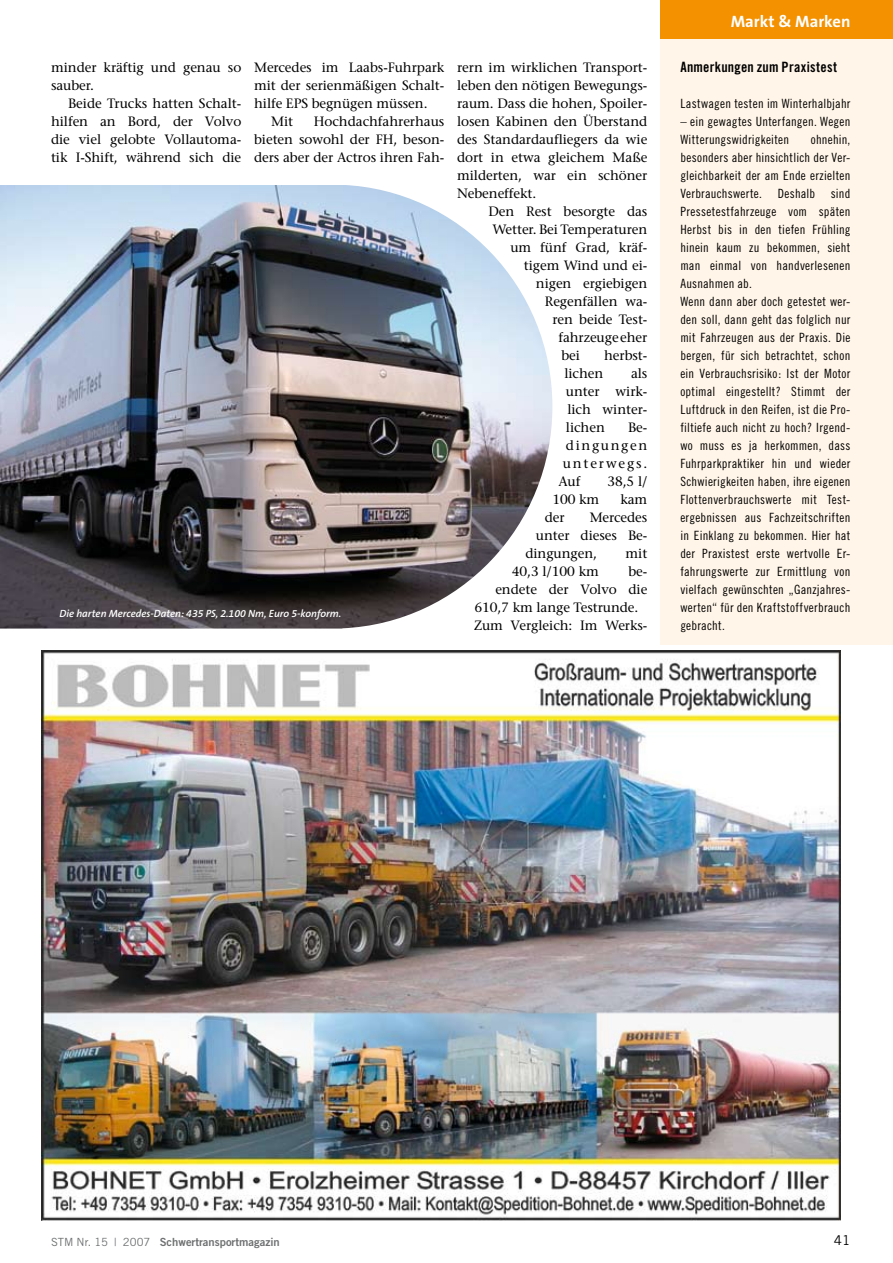
<style>
.page{position:relative;width:893px;height:1263px;background:#fff}
.page>*{position:absolute;margin:0;border:0;box-sizing:border-box;transform-origin:0 0}
.t1{font:700 16.5px "The Sans B7";color:#fff}
.t2{font:14.25px "Trade Gothic Bold Cond Twenty";letter-spacing:.02em;color:#000}
.t3{font:13.5px/18px "Stone Serif";letter-spacing:-.005em;color:#000;text-align:justify}
.t4{font:13.5px "Stone Serif";letter-spacing:.135em;color:#000}
.t5{font:13.5px "Stone Serif";letter-spacing:.12em;color:#000}
.t6{font:13.5px "Trade Gothic";color:#000}
.t7{font:12.75px/18px "Trade Gothic Cond Eighteen";letter-spacing:.02em;color:#000}
.t8{font:11.25px "Trade Gothic Bold Two";color:#6e7071}
.t9{font:italic 600 10.5px "The Sans B6";color:#fff}
.s1{font-family:"Trade Gothic"}
</style>
<div class="page">
<div style="left:660px;top:31px;width:233px;height:613px;background:#fff5e8"></div>
<div style="left:660px;top:0;width:233px;height:39px;background:#f39100"></div>
<img style="left:0;top:185px;width:552px;height:443px">
<img style="left:41px;top:651px;width:799px;height:569px">
<p class="t3" style="left:51px;top:58px;width:192px">minder kräftig und genau so sauber.</p>
<p class="t3" style="left:51px;top:94px;width:192px;text-indent:17px">Beide Trucks hatten Schalt&shy;hilfen an Bord, der Volvo die viel gelobte Vollautoma&shy;tik I-Shift, während sich die</p>
<p class="t3" style="left:254px;top:58px;width:192px">Mercedes im Laabs-Fuhrpark</p>
<p class="t3" style="left:254px;top:76px;width:192px">mit der serienmäßigen Schalt-</p>
<p class="t3" style="left:254px;top:94px;width:175px">hilfe EPS begnügen müssen.</p>
<p class="t3" style="left:271px;top:112px;width:24px">Mit</p>
<p class="t3" style="left:254px;top:112px;width:192px;text-indent:60px">Hochdachfahrerhaus bieten sowohl der FH, beson&shy;ders aber der Actros ihren Fah-</p>
<p class="t9" style="left:60px;top:608px;width:283px">Die harten Mercedes-Daten: 435 PS, 2.100 Nm, Euro 5-konform.</p>
<p class="t3" style="left:457px;top:58px;width:192px">rern im wirklichen Transport&shy;leben den nötigen Bewegungs&shy;raum. Dass die hohen, Spoiler&shy;losen Kabinen den Überstand des Standardaufliegers da wie dort in etwa gleichem Maße milderten, war ein schöner Nebeneffekt.</p>
<p class="t3" style="left:488px;top:202px;width:161px">Den Rest besorgte das</p>
<p class="t3" style="left:492px;top:220px;width:157px">Wetter. Bei Temperaturen</p>
<p class="t3" style="left:510px;top:238px;width:139px">um fünf Grad, kräf-</p>
<p class="t3" style="left:524px;top:256px;width:125px">tigem Wind und ei-</p>
<p class="t3" style="left:536px;top:274px;width:113px">nigen ergiebigen</p>
<p class="t3" style="left:545px;top:292px;width:104px">Regenfällen wa-</p>
<p class="t3" style="left:552px;top:310px;width:97px">ren beide Test-</p>
<p class="t3" style="left:558px;top:328px;width:91px">fahrzeuge eher</p>
<p class="t3" style="left:561px;top:346px;width:20px">bei</p>
<p class="t3" style="left:604px;top:346px;width:45px">herbst-</p>
<p class="t3" style="left:564px;top:364px;width:41px">lichen</p>
<p class="t3" style="left:566px;top:364px;width:83px;text-indent:65px">als unter wirk&shy;lich winter&shy;lichen</p>
<p class="t3" style="left:628px;top:418px;width:21px">Be-</p>
<p class="t5" style="left:566px;top:437px;width:83px">dingungen</p>
<p class="t4" style="left:563px;top:455px;width:86px">unterwegs.</p>
<p class="t3" style="left:558px;top:472px;width:24px">Auf</p>
<p class="t3" style="left:607px;top:472px;width:42px">38,5 l/</p>
<p class="t3" style="left:552px;top:490px;width:48px">100 km</p>
<p class="t3" style="left:620px;top:490px;width:28px">kam</p>
<p class="t3" style="left:545px;top:508px;width:21px">der</p>
<p class="t3" style="left:590px;top:508px;width:59px">Mercedes</p>
<p class="t3" style="left:536px;top:526px;width:113px">unter dieses Be-</p>
<p class="t3" style="left:525px;top:544px;width:73px">dingungen,</p>
<p class="t3" style="left:626px;top:544px;width:23px">mit</p>
<p class="t3" style="left:512px;top:562px;width:88px">40,3 l/100 km</p>
<p class="t3" style="left:628px;top:562px;width:20px">be-</p>
<p class="t3" style="left:495px;top:580px;width:154px">endete der Volvo die</p>
<p class="t3" style="left:474px;top:598px;width:166px">610,7 km lange Testrunde.</p>
<p class="t3" style="left:474px;top:616px;width:175px">Zum Vergleich: Im Werks-</p>
<p class="t1" style="left:731px;top:13px;width:121px">Markt &amp; Marken</p>
<p class="t2" style="left:680px;top:58px;width:158px">Anmerkungen zum Praxistest</p>
<p class="t7" style="left:680px;top:94px;width:172px">Lastwagen testen im Winterhalbjahr</p>
<p class="t7" style="left:680px;top:112px;width:172px">– ein gewagtes Unterfangen. Wegen<br>Witterungswidrigkeiten</p>
<p class="t7" style="left:680px;top:130px;width:172px;text-indent:130px">ohnehin, besonders aber hinsichtlich der Ver&shy;gleichbarkeit der am Ende erzielten<br>Verbrauchswerte. Deshalb sind<br>Pressetestfahrzeuge vom späten<br>Herbst bis in den tiefen Frühling hinein kaum zu bekommen, sieht man einmal von handverlesenen<br>Ausnahmen ab.<br>Wenn dann aber doch getestet wer&shy;den soll, dann geht das folglich nur mit Fahrzeugen aus der Praxis. Die bergen, für sich betrachtet, schon ein Verbrauchsrisiko: Ist der Motor optimal eingestellt? Stimmt der<br>Luftdruck in den Reifen, ist die Pro&shy;filtiefe auch nicht zu hoch? Irgend&shy;wo muss es ja herkommen, dass<br>Fuhrparkpraktiker hin und wieder<br>Schwierigkeiten haben, ihre eigenen<br>Flottenverbrauchswerte mit Test&shy;ergebnissen aus Fachzeitschriften in Einklang zu bekommen. Hier hat der Praxistest erste wertvolle Er&shy;fahrungswerte zur Ermittlung von vielfach gewünschten „Ganzjahres&shy;werten“ für den Kraftstoffverbrauch gebracht.</p>
<p class="t8" style="left:51px;top:1235px;width:230px"><span class="s1">STM Nr. 1 5 | 2007</span> Schwertransportmagazin</p>
<p class="t6" style="left:834px;top:1232px;width:9px">41</p>
</div>
